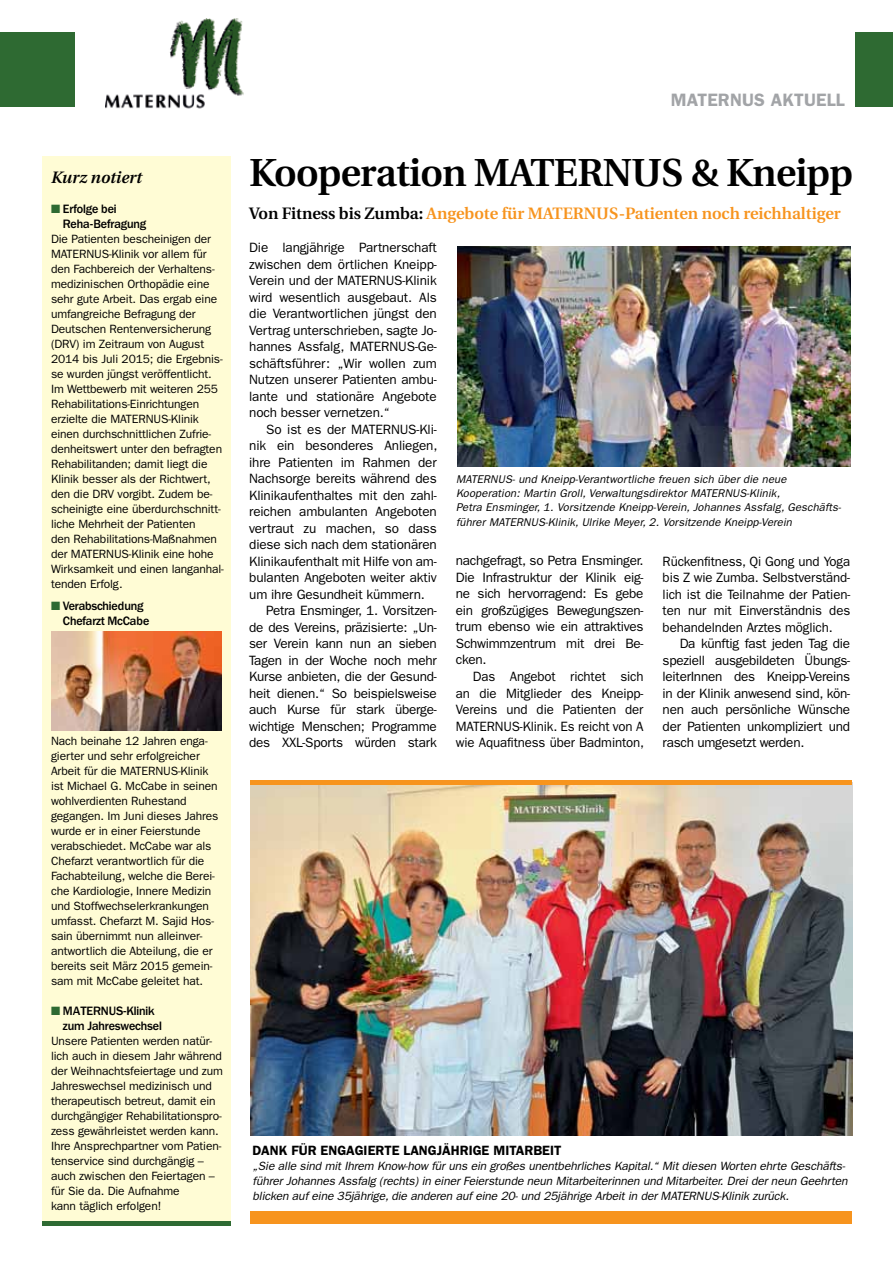
<style>
.page{position:relative;width:893px;height:1263px;background:#fff}
.page>*{position:absolute;margin:0;border:0;box-sizing:border-box;transform-origin:0 0}
.t1{font:600 39px "Utopia";letter-spacing:-.02em;color:#000}
.t2{font:600 18px "Franklin Gothic";color:#a2a4a7}
.t3{font:600 16.5px "Utopia";letter-spacing:-.005em;color:#f7941e}
.t4{font:italic 600 16.5px "Utopia";color:#000}
.t5{font:13.5px/16.5px "Franklin Gothic";letter-spacing:-.01em;color:#000;text-align:justify}
.t6{font:600 13.5px "Franklin Gothic";color:#000}
.t7{font:12px/15px "Franklin Gothic";letter-spacing:-.01em;color:#000}
.t8{font:italic 12px/15px "Franklin Gothic";letter-spacing:-.01em;color:#000}
.t9{font:500 12px/15px "Franklin ITCBQ";letter-spacing:-.01em;color:#000}
.t10{font:italic 11.25px/14.2px "Franklin Gothic";letter-spacing:.01em;color:#000}
.s1{color:#2e6a32}
.s2{color:#000}
</style>
<div class="page">
<div style="left:43px;top:156px;width:188px;height:1068px;background:#fffcd5"></div>
<div style="left:43px;top:1221px;width:188px;height:5px;background:#2e6a32"></div>
<div style="left:0;top:32px;width:74px;height:74px;background:#2e6a32"></div>
<div style="left:856px;top:32px;width:37px;height:74px;background:#2e6a32"></div>
<img style="left:106px;top:18px;width:138px;height:91px">
<img style="left:251px;top:785px;width:601px;height:350px">
<div style="left:251px;top:1211px;width:601px;height:13px;background:#f7941e"></div>
<hr style="left:251px;top:781px;width:601px;height:4px;background:#f7941e">
<img style="left:457px;top:246px;width:393px;height:220px">
<img style="left:51px;top:631px;width:171px;height:99px">
<p class="t4" style="left:51px;top:168px;width:93px">Kurz notiert</p>
<p class="t9" style="left:63px;top:201px;width:85px;text-indent:-12px"><span class="s1">■</span> Erfolge bei<br>Reha-Befragung</p>
<p class="t7" style="left:51px;top:231px;width:174px">Die Patienten bescheinigen der<br>MATERNUS-Klinik vor allem für den Fachbereich der Verhaltens&shy;medizinischen Orthopädie eine sehr gute Arbeit. Das ergab eine umfangreiche Befragung der<br>Deutschen Rentenversicherung (DRV) im Zeitraum von August<br>2014 bis Juli 2015; die Ergebnis&shy;se wurden jüngst veröffentlicht.<br>Im Wettbewerb mit weiteren 255<br>Rehabilitations-Einrichtungen erzielte die MATERNUS-Klinik einen durchschnittlichen Zufrie&shy;denheitswert unter den befragten<br>Rehabilitanden; damit liegt die<br>Klinik besser als der Richtwert, den die DRV vorgibt. Zudem be&shy;scheinigte eine überdurchschnitt&shy;liche Mehrheit der Patienten<br>den Rehabilitations-Maßnahmen der MATERNUS-Klinik eine hohe<br>Wirksamkeit und einen langanhal&shy;tenden Erfolg.</p>
<p class="t9" style="left:63px;top:599px;width:88px;text-indent:-12px"><span class="s1">■</span> Verabschiedung<br>Chefarzt McCabe</p>
<p class="t7" style="left:51px;top:734px;width:169px">Nach beinahe 12 Jahren enga&shy;gierter und sehr erfolgreicher<br>Arbeit für die MATERNUS-Klinik ist Michael G. McCabe in seinen wohlverdienten Ruhestand gegangen. Im Juni dieses Jahres wurde er in einer Feierstunde verabschiedet. McCabe war als<br>Chefarzt verantwortlich für die<br>Fachabteilung, welche die Berei&shy;che Kardiologie, Innere Medizin und Stoffwechselerkrankungen umfasst. Chefarzt M. Sajid Hos&shy;sain übernimmt nun alleinver&shy;antwortlich die Abteilung, die er bereits seit März 2015 gemein&shy;sam mit McCabe geleitet hat.</p>
<p class="t9" style="left:63px;top:1004px;width:100px;text-indent:-12px"><span class="s1">■</span> MATERNUS-Klinik zum Jahreswechsel</p>
<p class="t7" style="left:51px;top:1034px;width:173px">Unsere Patienten werden natür&shy;lich auch in diesem Jahr während der Weihnachtsfeiertage und zum<br>Jahreswechsel medizinisch und therapeutisch betreut, damit ein durchgängiger Rehabilitationspro&shy;zess gewährleistet werden kann.<br>Ihre Ansprechpartner vom Patien&shy;tenservice sind durchgängig – auch zwischen den Feiertagen – für Sie da. Die Aufnahme<br>kann täglich erfolgen!</p>
<h2 class="t2" style="left:671px;top:90px;width:13px">MATERNUS</h2>
<h2 class="t2" style="left:771px;top:90px;width:12px">AKTUELL</h2>
<h1 class="t1" style="left:249px;top:151px;width:606px">Kooperation MATERNUS &amp; Kneipp</h1>
<p class="t3" style="left:249px;top:204px;width:593px"><span class="s2">Von Fitness bis Zumba:</span> Angebote für MATERNUS-Patienten noch reichhaltiger</p>
<p class="t5" style="left:249px;top:239px;width:189px">Die langjährige Partnerschaft zwischen dem örtlichen Kneipp-Verein und der MATERNUS-Klinik wird wesentlich ausgebaut. Als die Verantwortlichen jüngst den Vertrag unterschrieben, sagte Jo&shy;hannes Assfalg, MATERNUS-Ge&shy;schäftsführer: „Wir wollen zum Nutzen unserer Patienten ambu&shy;lante und stationäre Angebote noch besser vernetzen.“</p>
<p class="t5" style="left:266px;top:421px;width:172px">So ist es der MATERNUS-Kli-</p>
<p class="t5" style="left:249px;top:437px;width:190px">nik ein besonderes Anliegen,</p>
<p class="t5" style="left:249px;top:454px;width:189px">ihre Patienten im Rahmen der</p>
<p class="t5" style="left:249px;top:470px;width:189px">Nachsorge bereits während des</p>
<p class="t5" style="left:249px;top:487px;width:189px">Klinikaufenthaltes mit den zahl-</p>
<p class="t5" style="left:249px;top:503px;width:189px">reichen ambulanten Angeboten</p>
<p class="t5" style="left:249px;top:520px;width:189px">vertraut zu machen, so dass</p>
<p class="t5" style="left:249px;top:536px;width:189px">diese sich nach dem stationären</p>
<p class="t5" style="left:249px;top:553px;width:189px">Klinikaufenthalt mit Hilfe von am-</p>
<p class="t5" style="left:249px;top:569px;width:189px">bulanten Angeboten weiter aktiv</p>
<p class="t5" style="left:249px;top:586px;width:177px">um ihre Gesundheit kümmern.</p>
<p class="t5" style="left:266px;top:602px;width:172px">Petra Ensminger, 1. Vorsitzen-</p>
<p class="t5" style="left:249px;top:619px;width:189px">de des Vereins, präzisierte: „Un-</p>
<p class="t5" style="left:249px;top:635px;width:189px">ser Verein kann nun an sieben</p>
<p class="t5" style="left:249px;top:652px;width:189px">Tagen in der Woche noch mehr</p>
<p class="t5" style="left:249px;top:668px;width:189px">Kurse anbieten, die der Gesund-</p>
<p class="t5" style="left:249px;top:685px;width:189px">heit dienen.“ So beispielsweise</p>
<p class="t5" style="left:249px;top:701px;width:189px">auch Kurse für stark überge-</p>
<p class="t5" style="left:249px;top:718px;width:189px">wichtige Menschen; Programme</p>
<p class="t5" style="left:249px;top:734px;width:189px">des XXL-Sports würden stark</p>
<p class="t10" style="left:456px;top:472px;width:332px;text-indent:49px">S- und Kneipp-Verantwortliche freuen sich über die neue<br>Kooperation: Martin Groll, Verwaltungsdirektor MATERNU</p>
<p class="t10" style="left:456px;top:472px;width:18px">MATERNU</p>
<p class="t10" style="left:456px;top:486px;width:387px;text-indent:283px">S-Klinik,<br>Petra Ensminger, 1. Vorsitzende Kneipp-Verein, Johannes Assfalg, Geschäfts&shy;führer MATERNU</p>
<p class="t10" style="left:538px;top:515px;width:255px">S-Klinik, Ulrike Meyer, 2. Vorsitzende Kneipp-Verein</p>
<p class="t5" style="left:663px;top:553px;width:189px">Rückenfitness, Qi Gong und Yoga bis Z wie Zumba. Selbstverständ&shy;lich ist die Teilnahme der Patien&shy;ten nur mit Einverständnis des behandelnden Arztes möglich.</p>
<p class="t5" style="left:663px;top:635px;width:189px;text-indent:17px">Da künftig fast jeden Tag die speziell ausgebildeten Übungs&shy;leiterInnen des Kneipp-Vereins in der Klinik anwesend sind, kön&shy;nen auch persönliche Wünsche der Patienten unkompliziert und rasch umgesetzt werden.</p>
<p class="t5" style="left:456px;top:553px;width:189px">nachgefragt, so Petra Ensminger.<br>Die Infrastruktur der Klinik eig&shy;ne sich hervorragend: Es gebe ein großzügiges Bewegungszen&shy;trum ebenso wie ein attraktives Schwimmzentrum mit drei Be&shy;cken.</p>
<p class="t5" style="left:456px;top:668px;width:190px;text-indent:17px">Das Angebot richtet sich an die Mitglieder des Kneipp-Vereins und die Patienten der MATERNUS-Klinik. Es reicht von A wie Aquafitness über Badminton,</p>
<p class="t6" style="left:253px;top:1142px;width:19px">DANK</p>
<p class="t6" style="left:291px;top:1142px;width:85px">FÜR ENGAGIERTE</p>
<p class="t6" style="left:404px;top:1142px;width:157px">LANGJÄHRIGE MITARBEIT</p>
<p class="t8" style="left:253px;top:1158px;width:597px">„Sie alle sind mit Ihrem Know-how für uns ein großes unentbehrliches Kapital.“ Mit diesen Worten ehrte Geschäfts&shy;führer Johannes Assfalg (rechts) in einer Feierstunde neun Mitarbeiterinnen und Mitarbeiter. Drei der neun Geehrten blicken auf eine 35jährige, die anderen auf eine 20- und 25jährige Arbeit in der MATERNU</p>
<p class="t8" style="left:711px;top:1188px;width:79px">S-Klinik zurück.</p>
</div>
